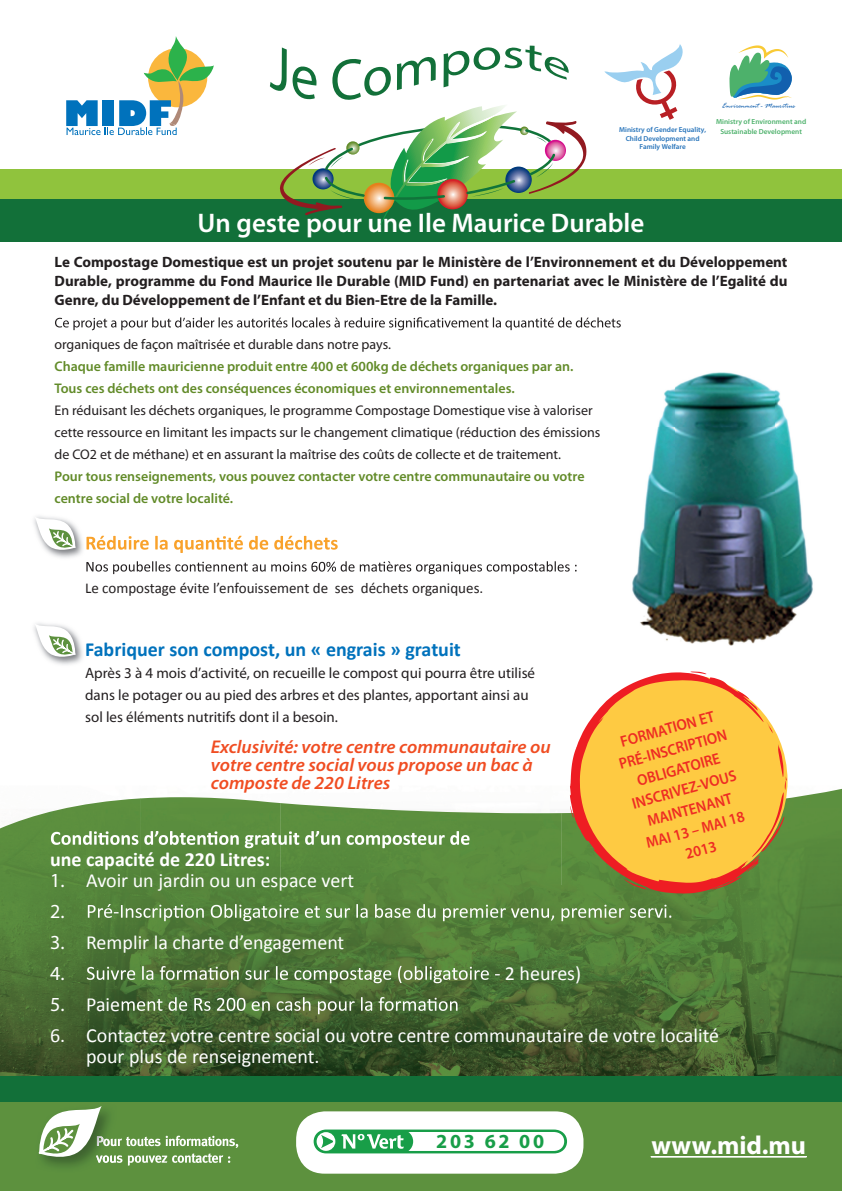
<style>
.page{position:relative;width:842px;height:1191px;background:#fff}
.page>*{position:absolute;margin:0;border:0;box-sizing:border-box;transform-origin:0 0}
.t1{font:600 27px "Myriad Pro";color:#fff}
.t2{font:700 26px "Myriad Pro";color:#fff}
.t3{font:20px/21px "Calibri";color:#fff}
.t4{font:700 20px "Calibri";color:#0072bc}
.t5{font:700 20px "Calibri";color:#fff}
.t6{font:700 20px "Myriad Pro";letter-spacing:.14em;color:#189e48}
.t7{font:20px "Myriad Pro";color:#fff}
.t8{font:italic 600 18.5px/18.1px "Myriad Pro";color:#f04d22}
.t9{font:600 15.7px/20.9px "Myriad Pro";color:#ee2c23;text-align:center;scale:.94 1}
.t10{font:700 15px/19px "Myriad Pro";color:#231f20;text-align:justify}
.t11{font:15px/22px "Myriad Pro";color:#231f20}
.t12{font:15px "Calibri";color:#231f20}
.t13{font:14px/22px "Myriad Pro";color:#231f20}
.t14{font:600 14px/22px "Myriad Pro";color:#628b29}
.t15{font:italic 7.8px "Rage";color:#1260ae}
.t16{font:600 7.3px/10.1px "Myriad Pro";color:#4db16b;text-align:center}
.t17{font:600 7.2px/8.7px "Myriad Pro";color:#2673ba;text-align:center}
.s1{font-family:"Myriad Pro"}
</style>
<div class="page">
<svg style="left:66px;top:36px;width:148px;height:99px"></svg>
<div style="left:0;top:169px;width:842px;height:72px;background:#90c33d"></div>
<div style="left:0;top:199px;width:842px;height:42px;background:#127039"></div>
<svg style="left:270px;top:46px;width:316px;height:179px"></svg>
<img style="left:0;top:797px;width:280px;height:88px">
<img style="left:280px;top:803px;width:141px;height:82px">
<div style="left:421px;top:811px;width:140px;height:74px;background:#5c8e3e"></div>
<img style="left:561px;top:813px;width:9px;height:72px">
<img style="left:764px;top:789px;width:78px;height:96px">
<img style="left:0;top:885px;width:842px;height:191px">
<img style="left:632px;top:372px;width:181px;height:274px">
<svg style="left:766px;top:720px;width:6px;height:13px"></svg>
<svg style="left:570px;top:672px;width:194px;height:221px;background:#eeb84f"></svg>
<svg style="left:623px;top:879px;width:24px;height:10px"></svg>
<svg style="left:570px;top:805px;width:4px;height:13px"></svg>
<svg style="left:751px;top:744px;width:36px;height:114px;background:#e2b542"></svg>
<img style="left:34px;top:625px;width:49px;height:40px">
<svg style="left:35px;top:623px;width:41px;height:37px"></svg>
<img style="left:34px;top:518px;width:53px;height:40px">
<svg style="left:35px;top:516px;width:41px;height:37px"></svg>
<svg style="left:87px;top:536px;width:251px;height:17px"></svg>
<svg style="left:86px;top:561px;width:491px;height:13px"></svg>
<svg style="left:55px;top:317px;width:566px;height:13px"></svg>
<div style="left:0;top:1078px;width:842px;height:113px;background:#5d913e"></div>
<div style="left:0;top:1076px;width:842px;height:25px;background:#127039"></div>
<div style="left:296px;top:1111px;width:287px;height:62px;background:#fff;border-radius:29px"></div>
<svg style="left:311px;top:1127px;width:258px;height:28px"></svg>
<svg style="left:314px;top:1129px;width:253px;height:24px"></svg>
<img style="left:38px;top:1152px;width:40px;height:15px">
<svg style="left:39px;top:1106px;width:199px;height:59px"></svg>
<svg style="left:651px;top:1156px;width:156px;height:1px"></svg>
<svg style="left:729px;top:45px;width:63px;height:55px"></svg>
<svg style="left:51px;top:831px;width:418px;height:17px"></svg>
<svg style="left:88px;top:904px;width:583px;height:17px;background:#769b61"></svg>
<svg style="left:87px;top:965px;width:413px;height:18px;background:#708e5d"></svg>
<svg style="left:122px;top:997px;width:336px;height:17px;background:#6c865b"></svg>
<svg style="left:604px;top:44px;width:79px;height:76px"></svg>
<p class="t17" style="left:619px;top:125px;width:88px">Ministry of Gender Equality,<br>Child Development and<br>Family Welfare</p>
<p class="t15" style="left:722px;top:101px;width:74px">Environment - Mauritius</p>
<p class="t16" style="left:716px;top:116px;width:92px">Ministry of Environment and<br>Sustainable Development</p>
<h1 class="t1" style="left:198px;top:206px;width:448px">Un geste pour une Ile Maurice Durable</h1>
<p class="t10" style="left:54px;top:252px;width:735px">Le Compostage Domestique est un projet soutenu par le Ministère de l’Environnement et du Développement Durable, programme du Fond Maurice Ile Durable (MID Fund) en partenariat avec le Ministère de l’Egalité du Genre, du Développement de l’Enfant et du Bien-Etre de la Famille.</p>
<p class="t13" style="left:54px;top:333px;width:338px">organiques de façon maîtrisée et durable dans notre pays.</p>
<p class="t14" style="left:54px;top:355px;width:521px">Chaque famille mauricienne produit entre 400 et 600kg de déchets organiques par an.<br>Tous ces déchets ont des conséquences économiques et environnementales.</p>
<p class="t13" style="left:54px;top:399px;width:547px">En réduisant les déchets organiques, le programme Compostage Domestique vise à valoriser cette ressource en limitant les impacts sur le changement climatique (réduction des émissions de CO2 et de méthane) et en assurant la maîtrise des coûts de collecte et de traitement.</p>
<p class="t14" style="left:55px;top:465px;width:531px">Pour tous renseignements, vous pouvez contacter votre centre communautaire ou votre centre social de votre localité.</p>
<p class="t12" style="left:85px;top:579px;width:400px">Le compostage évite l’enfouissement de ses déchets organiques.</p>
<h3 class="t4" style="left:85px;top:637px;width:377px">Fabriquer son compost, un « engrais » gratuit</h3>
<p class="t11" style="left:85px;top:662px;width:451px">Après 3 à 4 mois d’activité, on recueille le compost qui pourra être utilisé dans le potager ou au pied des arbres et des plantes, apportant ainsi au sol les éléments nutritifs dont il a besoin.</p>
<p class="t9" style="left:611px;top:732px;width:120px;rotate:-15deg">FORMATION ET<br>PRÉ-INSCRIPTION<br>OBLIGATOIRE<br>INSCRIVEZ-VOUS<br>MAINTENANT<br>MAI 13 – MAI 18<br>2013</p>
<h3 class="t8" style="left:211px;top:737px;width:341px">Exclusivité: votre centre communautaire ou votre centre social vous propose un bac à composte de 220 Litres</h3>
<h3 class="t5" style="left:50px;top:846px;width:222px">une capacité de 220 Litres:</h3>
<h3 class="t3" style="left:50px;top:868px;width:305px"><span class="s1">1.</span> Avoir un jardin ou un espace vert</h3>
<h3 class="t7" style="left:50px;top:898px;width:16px">2.</h3>
<h3 class="t3" style="left:50px;top:930px;width:296px"><span class="s1">3.</span> Remplir la charte d’engagement</h3>
<h3 class="t7" style="left:50px;top:960px;width:16px">4.</h3>
<h3 class="t3" style="left:505px;top:961px;width:78px">2 heures)</h3>
<h3 class="t3" style="left:50px;top:992px;width:72px"><span class="s1">5.</span> Paie</h3>
<h3 class="t3" style="left:86px;top:1023px;width:635px;text-indent:-36px">6. Contactez votre centre social ou votre centre communautaire de votre localité pour plus de renseignement.</h3>
<h3 class="t6" style="left:436px;top:1128px;width:110px">203 62 00</h3>
<h2 class="t2" style="left:651px;top:1128px;width:156px">www.mid.mu</h2>
</div>
